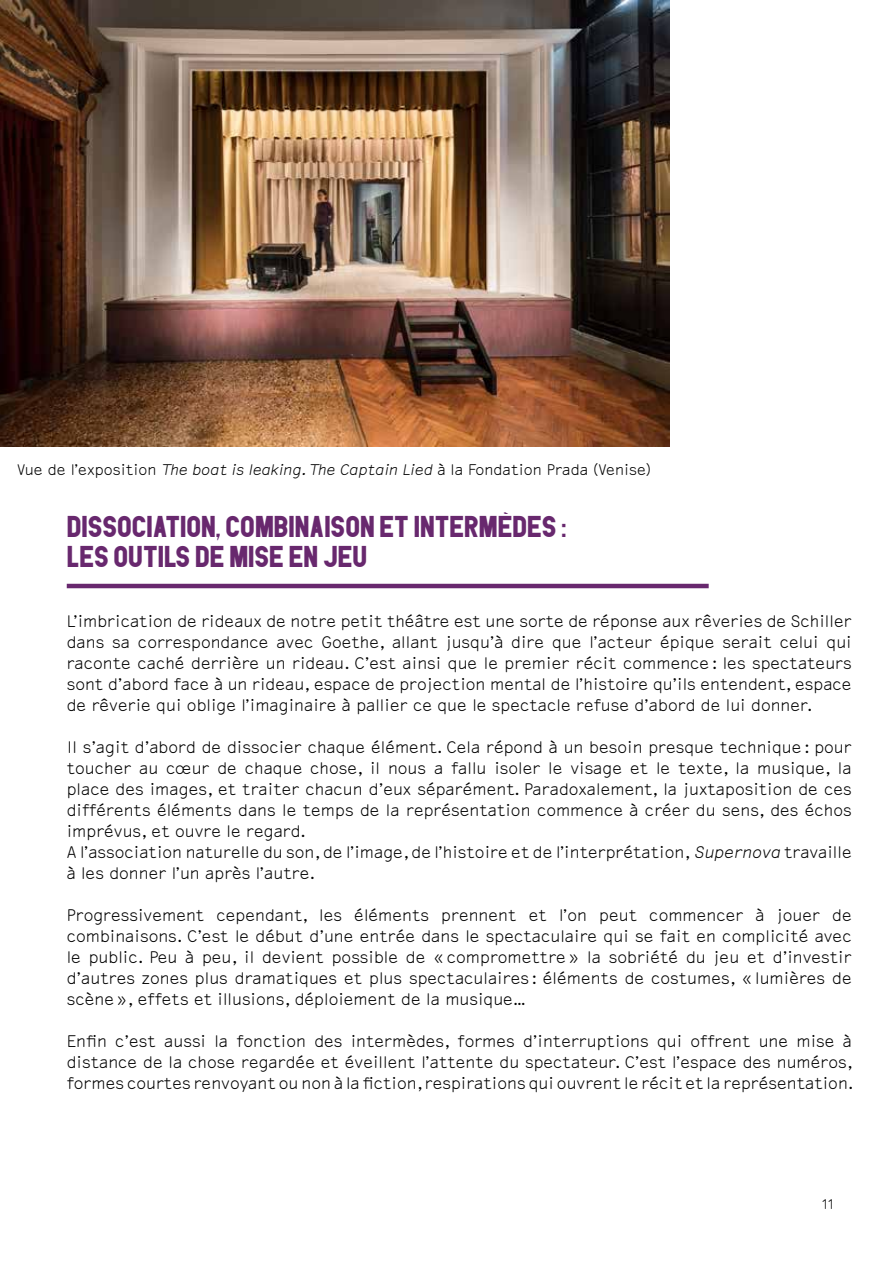
<style>
.page{position:relative;width:893px;height:1263px;background:#fff}
.page>*{position:absolute;margin:0;border:0;box-sizing:border-box;transform-origin:0 0}
.t1{font:30px/30px "PDU";color:#68286e}
.t2{font:300 18px/21px "Recibo";color:#000;text-align:justify}
.t3{font:300 16.5px "Recibo";color:#000}
.t4{font:300 15px "Recibo";color:#000}
.s1{font-style:italic}
</style>
<div class="page">
<hr style="left:67px;top:584px;width:642px;height:4px;background:#68286e">
<img style="left:0;top:0;width:670px;height:447px">
<p class="t3" style="left:17px;top:460px;width:636px">Vue de l’exposition <span class="s1">The boat is leaking. The Captain Lied</span> à la Fondation Prada (Venise)</p>
<h1 class="t1" style="left:67px;top:512px;width:501px">DISSOCIATION, COMBINAISON ET INTERMÈDES :<br>LES OUTILS DE MISE EN JEU</h1>
<p class="t2" style="left:67px;top:611px;width:786px">L’imbrication de rideaux de notre petit théâtre est une sorte de réponse aux rêveries de Schiller dans sa correspondance avec Goethe, allant jusqu’à dire que l’acteur épique serait celui qui raconte caché derrière un rideau. C’est ainsi que le premier récit commence: les spectateurs sont d’abord face à un rideau, espace de projection mental de l’histoire qu’ils entendent, espace de rêverie qui oblige l’imaginaire à pallier ce que le spectacle refuse d’abord de lui donner.</p>
<p class="t2" style="left:67px;top:737px;width:786px;text-align:left">Il s’agit d’abord de dissocier chaque élément. Cela répond à un besoin presque technique: pour toucher au cœur de chaque chose, il nous a fallu isoler le visage et le texte, la musique, la place des images, et traiter chacun d’eux séparément. Paradoxalement, la juxtaposition de ces différents éléments dans le temps de la représentation commence à créer du sens, des échos imprévus, et ouvre le regard.<br>A l’association naturelle du son, de l’image, de l’histoire et de l’interprétation, <span class="s1">Supernova</span> travaille à les donner l’un après l’autre.</p>
<p class="t2" style="left:67px;top:905px;width:786px">Progressivement cependant, les éléments prennent et l’on peut commencer à jouer de combinaisons. C’est le début d’une entrée dans le spectaculaire qui se fait en complicité avec le public. Peu à peu, il devient possible de «compromettre» la sobriété du jeu et d’investir d’autres zones plus dramatiques et plus spectaculaires : éléments de costumes, «lumières de scène», effets et illusions, déploiement de la musique…</p>
<p class="t2" style="left:67px;top:1031px;width:788px">Enfin c’est aussi la fonction des intermèdes, formes d’interruptions qui offrent une mise à distance de la chose regardée et éveillent l’attente du spectateur. C’est l’espace des numéros, formes courtes renvoyant ou non à la fiction, respirations qui ouvrent le récit et la représentation.</p>
<p class="t4" style="left:822px;top:1196px;width:14px">11</p>
</div>
